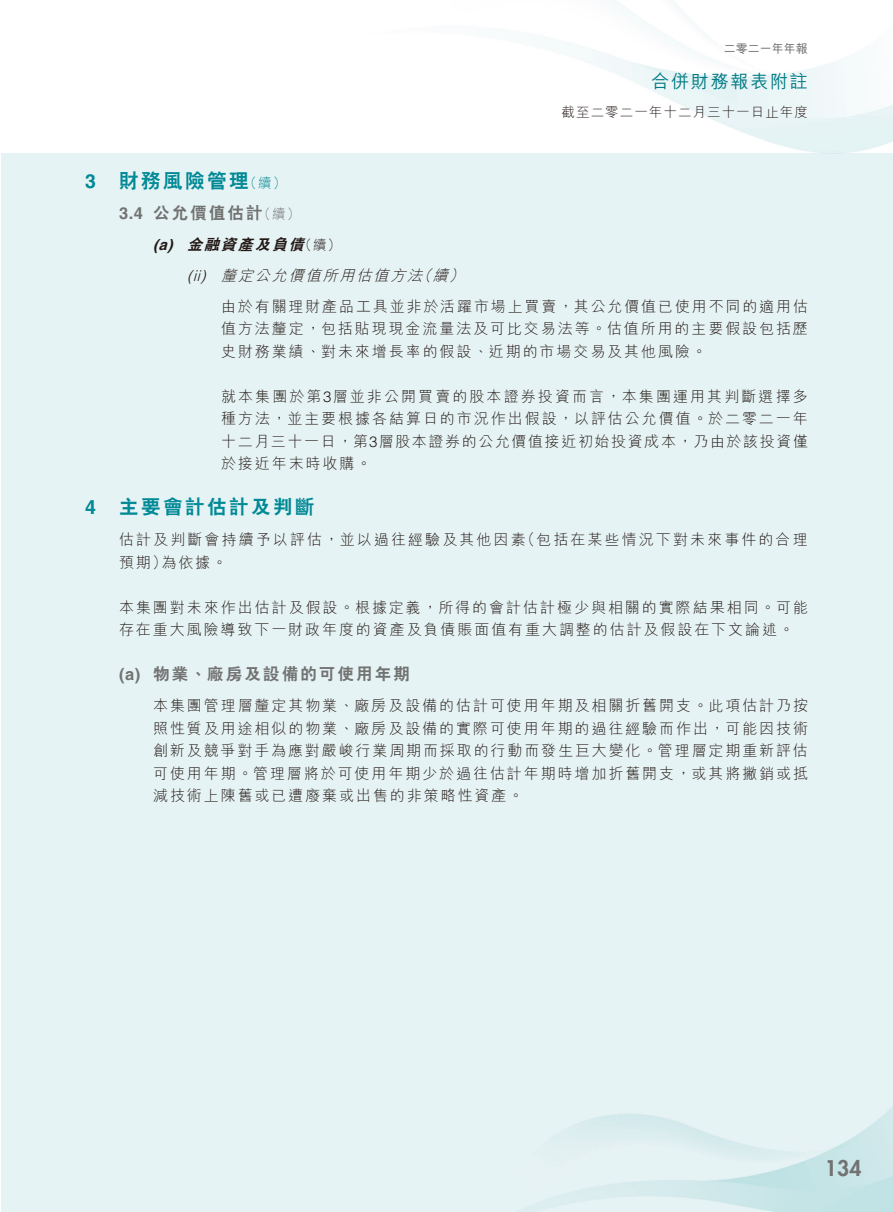
<style>
.page{position:relative;width:893px;height:1212px;background:#fff}
.page>*{position:absolute;margin:0;border:0;box-sizing:border-box;transform-origin:0 0}
.t1{font:800 21px "Futura Std";color:#727272}
.t2{font:800 19.5px "C Hei 2 HK";letter-spacing:.13em;color:#008996}
.t3{font:700 19.5px "Helvetica LT Std";color:#008996}
.t4{font:500 18px "M Hei HK";letter-spacing:.1em;color:#007a84}
.t5{font:800 16.5px "C Hei 2 HK";letter-spacing:.13em;color:#727272}
.t6{font:700 16.5px "Helvetica LT Std";color:#727272}
.t7{font:300 15px/22.5px "M Hei HK";letter-spacing:.13em;color:#231916;text-align:justify}
.t8{font:italic 300 15px "M Hei HK";color:#231916}
.t9{font:italic 800 15px "C Hei 2 HK";color:#231916}
.t10{font:italic 300 15px "Helvetica LT Std";color:#231916}
.t11{font:italic 700 15px "Helvetica LT Std";color:#231916}
.t12{font:300 13.5px "M Hei HK";letter-spacing:.08em;color:#231916}
.t13{font:300 13.5px "M Hei HK";color:#008996}
.t14{font:300 13.5px "M Hei HK";color:#727272}
.t15{font:500 12px "M Hei HK";color:#666565}
.s1{font-family:"Helvetica LT Std"}
</style>
<div class="page">
<div style="left:1px;top:153px;width:892px;height:1059px;background:#e6f3f4"></div>
<h2 class="t3" style="left:85px;top:169px;width:12px">3</h2>
<h2 class="t3" style="left:85px;top:495px;width:12px">4</h2>
<p class="t15" style="left:724px;top:40px;width:85px">二零二一年年報</p>
<p class="t4" style="left:651px;top:69px;width:158px">合併財務報表附註</p>
<h2 class="t2" style="left:119px;top:170px;width:131px">財務風險管理</h2>
<p class="t13" style="left:244px;top:176px;width:44px">（續(</p>
<p class="t6" style="left:119px;top:203px;width:25px">3.4</p>
<p class="t5" style="left:153px;top:204px;width:111px">公允價值估計</p>
<p class="t14" style="left:258px;top:207px;width:44px">（續(</p>
<p class="t11" style="left:153px;top:235px;width:20px">a(</p>
<p class="t11" style="left:168px;top:235px;width:11px">)</p>
<p class="t9" style="left:187px;top:236px;width:122px">金融資產及負債</p>
<p class="t12" style="left:299px;top:238px;width:44px">（續(</p>
<p class="t10" style="left:187px;top:266px;width:25px">()</p>
<p class="t10" style="left:193px;top:266px;width:14px">ii</p>
<p class="t8" style="left:221px;top:267px;width:232px">釐定公允價值所用估值方法續</p>
<p class="t8" style="left:417px;top:267px;width:20px">（</p>
<p class="t8" style="left:449px;top:267px;width:20px">(</p>
<p class="t12" style="left:562px;top:105px;width:248px">截至二零二一年十二月三十一日止年度</p>
<p class="t7" style="left:221px;top:295px;width:588px">由於有關理財產品工具並非於活躍市場上買賣，其公允價值已使用不同的適用估值方法釐定，包括貼現現金流量法及可比交易法等。估值所用的主要假設包括歷史財務業績、對未來增長率的假設、近期的市場交易及其他風險。</p>
<p class="t7" style="left:221px;top:385px;width:588px">就本集團於第<span class="s1">3</span>層並非公開買賣的股本證券投資而言，本集團運用其判斷選擇多種方法，並主要根據各結算日的市況作出假設，以評估公允價值。於二零二一年十二月三十一日，第<span class="s1">3</span>層股本證券的公允價值接近初始投資成本，乃由於該投資僅於接近年末時收購。</p>
<h2 class="t2" style="left:119px;top:497px;width:197px">主要會計估計及判斷</h2>
<p class="t7" style="left:161px;top:528px;width:366px;text-indent:-42px">估計及判斷會持續予以評估，並以過往經驗及其他因素為依據。</p>
<p class="t7" style="left:520px;top:528px;width:289px">（包括在某些情況下對未來事件的合理</p>
<p class="t7" style="left:119px;top:551px;width:50px">預期）</p>
<p class="t7" style="left:119px;top:596px;width:690px">本集團對未來作出估計及假設。根據定義，所得的會計估計極少與相關的實際結果相同。可能存在重大風險導致下一財政年度的資產及負債賬面值有重大調整的估計及假設在下文論述。</p>
<p class="t5" style="left:153px;top:666px;width:258px">物業、廠房及設備的可使用年期</p>
<p class="t6" style="left:119px;top:664px;width:23px">a( )</p>
<p class="t7" style="left:153px;top:694px;width:656px">本集團管理層釐定其物業、廠房及設備的估計可使用年期及相關折舊開支。此項估計乃按照性質及用途相似的物業、廠房及設備的實際可使用年期的過往經驗而作出，可能因技術創新及競爭對手為應對嚴峻行業周期而採取的行動而發生巨大變化。管理層定期重新評估可使用年期。管理層將於可使用年期少於過往估計年期時增加折舊開支，或其將撇銷或抵減技術上陳舊或已遭廢棄或出售的非策略性資產。</p>
<h1 class="t1" style="left:825px;top:1154px;width:38px">134</h1>
</div>
